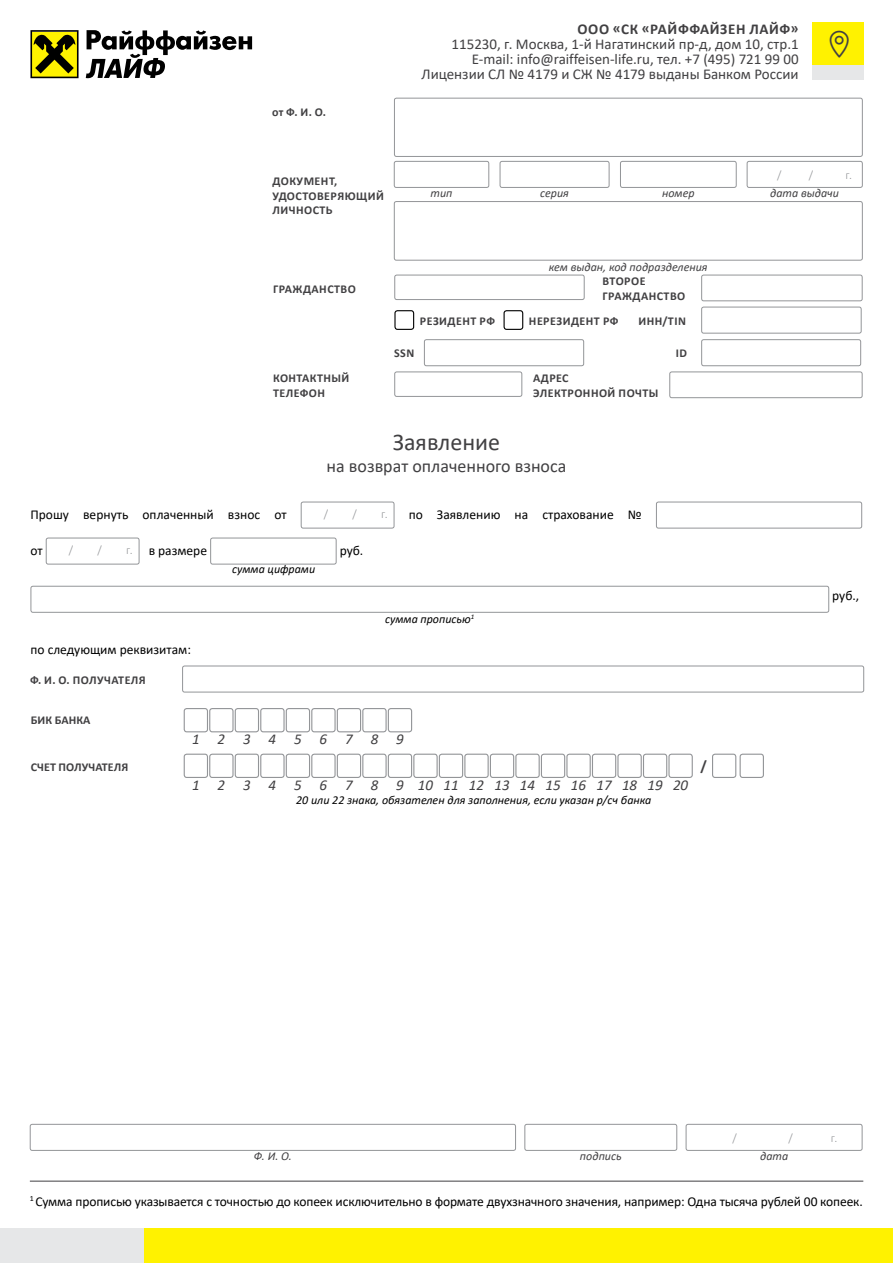
<style>
.page{position:relative;width:893px;height:1263px;background:#fff}
.page>*{position:absolute;margin:0;border:0;box-sizing:border-box;transform-origin:0 0}
.t1{font:24px "Calibri";color:#414042}
.t2{font:18px "Calibri";color:#414042}
.t3{font:15px/15px "Calibri";color:#414042;text-align:right}
.t4{font:italic 15px "Calibri";color:#414042}
.t5{font:700 15px "Calibri";letter-spacing:.04em;color:#414042}
.t6{font:italic 15px "Calibri";letter-spacing:1.195em;color:#414042}
.t7{font:13.5px "Calibri";letter-spacing:-.01em;color:#000}
.t8{font:700 12px/14.4px "Calibri";letter-spacing:.04em;color:#414042}
.t9{font:italic 12px "Calibri";color:#000}
.t10{font:italic 12px "Calibri";color:#414042}
.t11{font:700 12px "Calibri";letter-spacing:.01em;color:#414042}
.t12{font:300 12px "Calibri";color:#939598}
.s1{font-weight:300;font-size:12px;color:#939598}
</style>
<div class="page">
<div style="left:0;top:1228px;width:145px;height:35px;background:#e6e7e8"></div>
<div style="left:145px;top:1228px;width:748px;height:35px;background:#fff200"></div>
<div style="left:301px;top:502px;width:93px;height:26px;border:1px solid #939598;border-radius:2px"></div>
<div style="left:656px;top:502px;width:206px;height:26px;border:1px solid #939598;border-radius:2px"></div>
<div style="left:46px;top:538px;width:94px;height:26px;border:1px solid #939598;border-radius:2px"></div>
<div style="left:210px;top:538px;width:127px;height:26px;border:1px solid #939598;border-radius:2px"></div>
<div style="left:30px;top:586px;width:799px;height:27px;border:1px solid #939598;border-radius:2px"></div>
<div style="left:30px;top:1124px;width:486px;height:27px;border:1px solid #939598;border-radius:2px"></div>
<div style="left:524px;top:1124px;width:153px;height:27px;border:1px solid #939598;border-radius:2px"></div>
<div style="left:686px;top:1124px;width:176px;height:27px;border:1px solid #939598;border-radius:2px"></div>
<hr style="left:30px;top:1181px;width:833px;height:1px;background:#414042">
<div style="left:394px;top:98px;width:469px;height:59px;border:1px solid #939598;border-radius:2px"></div>
<div style="left:394px;top:161px;width:95px;height:27px;border:1px solid #939598;border-radius:2px"></div>
<div style="left:500px;top:161px;width:110px;height:27px;border:1px solid #939598;border-radius:2px"></div>
<div style="left:620px;top:161px;width:117px;height:27px;border:1px solid #939598;border-radius:2px"></div>
<div style="left:747px;top:161px;width:116px;height:27px;border:1px solid #939598;border-radius:2px"></div>
<div style="left:394px;top:201px;width:469px;height:60px;border:1px solid #939598;border-radius:2px"></div>
<div style="left:394px;top:275px;width:191px;height:25px;border:1px solid #939598;border-radius:2px"></div>
<div style="left:701px;top:275px;width:162px;height:26px;border:1px solid #939598;border-radius:2px"></div>
<div style="left:701px;top:307px;width:161px;height:27px;border:1px solid #939598;border-radius:2px"></div>
<div style="left:424px;top:339px;width:160px;height:27px;border:1px solid #939598;border-radius:2px"></div>
<div style="left:701px;top:339px;width:160px;height:27px;border:1px solid #939598;border-radius:2px"></div>
<div style="left:394px;top:310px;width:20px;height:20px;border:1px solid #000;border-radius:3px"></div>
<div style="left:503px;top:310px;width:20px;height:20px;border:1px solid #000;border-radius:3px"></div>
<div style="left:394px;top:371px;width:128px;height:26px;border:1px solid #939598;border-radius:2px"></div>
<div style="left:669px;top:371px;width:194px;height:27px;border:1px solid #939598;border-radius:2px"></div>
<div style="left:184px;top:754px;width:24px;height:24px;border:1px solid #939598;border-radius:3px"></div>
<div style="left:209px;top:754px;width:25px;height:24px;border:1px solid #939598;border-radius:3px"></div>
<div style="left:235px;top:754px;width:24px;height:24px;border:1px solid #939598;border-radius:3px"></div>
<div style="left:260px;top:754px;width:25px;height:24px;border:1px solid #939598;border-radius:3px"></div>
<div style="left:286px;top:754px;width:24px;height:24px;border:1px solid #939598;border-radius:3px"></div>
<div style="left:311px;top:754px;width:25px;height:24px;border:1px solid #939598;border-radius:3px"></div>
<div style="left:337px;top:754px;width:24px;height:24px;border:1px solid #939598;border-radius:3px"></div>
<div style="left:362px;top:754px;width:25px;height:24px;border:1px solid #939598;border-radius:3px"></div>
<div style="left:388px;top:754px;width:24px;height:24px;border:1px solid #939598;border-radius:3px"></div>
<div style="left:413px;top:754px;width:25px;height:24px;border:1px solid #939598;border-radius:3px"></div>
<div style="left:439px;top:754px;width:24px;height:24px;border:1px solid #939598;border-radius:3px"></div>
<div style="left:464px;top:754px;width:25px;height:24px;border:1px solid #939598;border-radius:3px"></div>
<div style="left:490px;top:754px;width:24px;height:24px;border:1px solid #939598;border-radius:3px"></div>
<div style="left:515px;top:754px;width:25px;height:24px;border:1px solid #939598;border-radius:3px"></div>
<div style="left:541px;top:754px;width:24px;height:24px;border:1px solid #939598;border-radius:3px"></div>
<div style="left:566px;top:754px;width:25px;height:24px;border:1px solid #939598;border-radius:3px"></div>
<div style="left:592px;top:754px;width:24px;height:24px;border:1px solid #939598;border-radius:3px"></div>
<div style="left:617px;top:754px;width:25px;height:24px;border:1px solid #939598;border-radius:3px"></div>
<div style="left:643px;top:754px;width:24px;height:24px;border:1px solid #939598;border-radius:3px"></div>
<div style="left:668px;top:754px;width:25px;height:24px;border:1px solid #939598;border-radius:3px"></div>
<div style="left:712px;top:754px;width:24px;height:24px;border:1px solid #939598;border-radius:3px"></div>
<div style="left:740px;top:754px;width:24px;height:24px;border:1px solid #939598;border-radius:3px"></div>
<div style="left:184px;top:708px;width:24px;height:24px;border:1px solid #939598;border-radius:3px"></div>
<div style="left:209px;top:708px;width:25px;height:24px;border:1px solid #939598;border-radius:3px"></div>
<div style="left:235px;top:708px;width:24px;height:24px;border:1px solid #939598;border-radius:3px"></div>
<div style="left:260px;top:708px;width:25px;height:24px;border:1px solid #939598;border-radius:3px"></div>
<div style="left:286px;top:708px;width:24px;height:24px;border:1px solid #939598;border-radius:3px"></div>
<div style="left:311px;top:708px;width:25px;height:24px;border:1px solid #939598;border-radius:3px"></div>
<div style="left:337px;top:708px;width:24px;height:24px;border:1px solid #939598;border-radius:3px"></div>
<div style="left:362px;top:708px;width:25px;height:24px;border:1px solid #939598;border-radius:3px"></div>
<div style="left:388px;top:708px;width:24px;height:24px;border:1px solid #939598;border-radius:3px"></div>
<div style="left:182px;top:665px;width:682px;height:27px;border:1px solid #939598;border-radius:2px"></div>
<svg style="left:30px;top:30px;width:49px;height:48px;background:#8b8506"></svg>
<svg style="left:86px;top:30px;width:166px;height:48px"></svg>
<div style="left:812px;top:65px;width:51px;height:14px;background:#e6e7e8"></div>
<div style="left:812px;top:22px;width:51px;height:43px;background:#fff200"></div>
<p class="t8" style="left:272px;top:104px;width:55px">от Ф. И. О.</p>
<p class="t8" style="left:273px;top:174px;width:113px">ДОКУМЕНТ,<br>УДОСТОВЕРЯЮЩИЙ<br>ЛИЧНОСТЬ</p>
<p class="t5" style="left:577px;top:18px;width:223px">ООО «СК «РАЙФФАЙЗЕН ЛАЙФ»</p>
<p class="t3" style="left:422px;top:36px;width:379px">115230, г. Москва, 1-й Нагатинский пр-д, дом 10, стр.1<br>E-mail: info@raiffeisen-life.ru, тел. +7 (495) 721 99 00<br>Лицензии СЛ № 4179 и СЖ № 4179 выданы Банком России</p>
<p class="t10" style="left:431px;top:185px;width:23px">тип</p>
<p class="t12" style="left:777px;top:168px;width:6px">/</p>
<p class="t12" style="left:809px;top:168px;width:6px">/</p>
<p class="t12" style="left:846px;top:168px;width:8px">г.</p>
<p class="t10" style="left:540px;top:185px;width:30px">серия</p>
<p class="t10" style="left:662px;top:185px;width:34px">номер</p>
<p class="t10" style="left:770px;top:185px;width:70px">дата выдачи</p>
<p class="t10" style="left:549px;top:258px;width:160px">кем выдан, код подразделения</p>
<p class="t8" style="left:273px;top:281px;width:84px">ГРАЖДАНСТВО</p>
<p class="t8" style="left:603px;top:274px;width:84px">ВТОРОЕ<br>ГРАЖДАНСТВО</p>
<p class="t8" style="left:638px;top:313px;width:49px">ИНН/TIN</p>
<p class="t8" style="left:394px;top:346px;width:22px">SSN</p>
<p class="t8" style="left:676px;top:346px;width:13px">ID</p>
<p class="t8" style="left:420px;top:313px;width:77px">РЕЗИДЕНТ РФ</p>
<p class="t8" style="left:529px;top:313px;width:91px">НЕРЕЗИДЕНТ РФ</p>
<p class="t8" style="left:273px;top:371px;width:78px">КОНТАКТНЫЙ<br>ТЕЛЕФОН</p>
<p class="t8" style="left:533px;top:371px;width:127px">АДРЕС<br>ЭЛЕКТРОННОЙ ПОЧТЫ</p>
<h1 class="t1" style="left:393px;top:425px;width:109px">Заявление</h1>
<h2 class="t2" style="left:327px;top:453px;width:241px">на возврат оплаченного взноса</h2>
<p class="t7" style="left:30px;top:505px;width:258px">Прошу вернуть оплаченный взнос от</p>
<p class="t12" style="left:324px;top:507px;width:6px">/</p>
<p class="t12" style="left:352px;top:507px;width:6px">/</p>
<p class="t7" style="left:381px;top:505px;width:262px"><span class="s1">г.</span> по Заявлению на страхование №</p>
<p class="t7" style="left:30px;top:541px;width:14px">от</p>
<p class="t12" style="left:69px;top:543px;width:6px">/</p>
<p class="t12" style="left:98px;top:543px;width:6px">/</p>
<p class="t7" style="left:126px;top:541px;width:82px"><span class="s1">г.</span> в размере</p>
<p class="t7" style="left:340px;top:541px;width:25px">руб.</p>
<p class="t7" style="left:30px;top:640px;width:162px">по следующим реквизитам:</p>
<p class="t8" style="left:30px;top:672px;width:117px">Ф. И. О. ПОЛУЧАТЕЛЯ</p>
<p class="t11" style="left:31px;top:712px;width:61px">БИК БАНКА</p>
<p class="t9" style="left:232px;top:561px;width:85px">сумма цифрами</p>
<p class="t9" style="left:385px;top:610px;width:91px">сумма прописью<sup>1</sup></p>
<p class="t6" style="left:192px;top:728px;width:213px">123456789</p>
<p class="t11" style="left:31px;top:758px;width:99px">СЧЕТ ПОЛУЧАТЕЛЯ</p>
<p class="t5" style="left:700px;top:756px;width:8px">/</p>
<p class="t4" style="left:192px;top:774px;width:498px">1 2 3 4 5 6 7 8 9 1011121314151617181920</p>
<p class="t9" style="left:296px;top:792px;width:357px">20 или 22 знака, обязателен для заполнения, если указан р/сч банка</p>
<p class="t7" style="left:832px;top:586px;width:29px">руб.,</p>
<p class="t12" style="left:733px;top:1130px;width:6px">/</p>
<p class="t12" style="left:788px;top:1130px;width:6px">/</p>
<p class="t12" style="left:831px;top:1130px;width:8px">г.</p>
<p class="t10" style="left:254px;top:1148px;width:39px">Ф. И. О.</p>
<p class="t10" style="left:580px;top:1148px;width:43px">подпись</p>
<p class="t10" style="left:760px;top:1148px;width:30px">дата</p>
<p class="t7" style="left:30px;top:1192px;width:834px"><sup>1</sup> Сумма прописью указывается с точностью до копеек исключительно в формате двухзначного значения, например: Одна тысяча рублей 00 копеек.</p>
</div>
